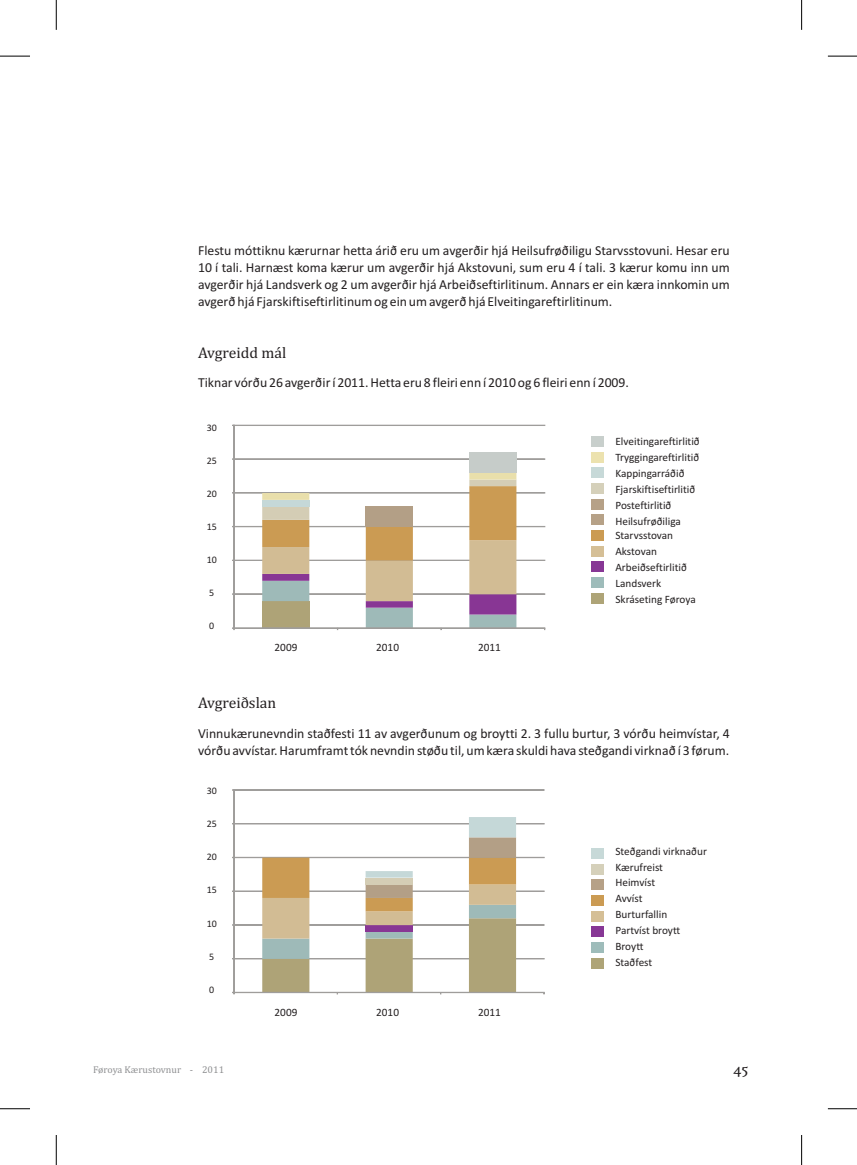
<style>
.page{position:relative;width:857px;height:1165px;background:#fff}
.page>*{position:absolute;margin:0;border:0;box-sizing:border-box;transform-origin:0 0}
.t1{font:17.5px "High Tower Text";color:#231f20}
.t2{font:15.62px "Cambria";color:#231f20}
.t3{font:13.75px/16.8px "Calibri";color:#231f20;text-align:justify}
.t4{font:11.25px/15.9px "Calibri";color:#231f20}
.t5{font:10px "Calibri";color:#231f20}
.t6{font:10px "Cambria";color:#8f9092}
</style>
<div class="page">
<hr style="left:234px;top:594px;width:311px;height:1px;background:#9f9d9b">
<hr style="left:234px;top:560px;width:311px;height:1px;background:#9f9d9b">
<hr style="left:234px;top:526px;width:311px;height:1px;background:#9f9d9b">
<hr style="left:234px;top:492px;width:311px;height:1px;background:#9f9d9b">
<hr style="left:234px;top:459px;width:311px;height:1px;background:#9f9d9b">
<hr style="left:234px;top:425px;width:311px;height:1px;background:#9f9d9b">
<div style="left:469px;top:452px;width:47px;height:21px;background:#c6ccc9"></div>
<hr style="left:234px;top:425px;width:1px;height:203px;background:#9f9d9b">
<hr style="left:234px;top:628px;width:311px;height:1px;background:#9f9d9b">
<svg style="left:262px;top:473px;width:254px;height:157px"></svg>
<div style="left:591px;top:593px;width:12px;height:11px;background:#aea477"></div>
<div style="left:591px;top:562px;width:12px;height:10px;background:#873795"></div>
<div style="left:591px;top:577px;width:12px;height:11px;background:#9ebcba"></div>
<div style="left:591px;top:546px;width:12px;height:10px;background:#d5bf96"></div>
<div style="left:591px;top:515px;width:12px;height:10px;background:#b6a187"></div>
<div style="left:591px;top:530px;width:12px;height:11px;background:#cb9b53"></div>
<div style="left:591px;top:499px;width:12px;height:10px;background:#b6a187"></div>
<div style="left:591px;top:483px;width:12px;height:11px;background:#d5d0ba"></div>
<div style="left:591px;top:468px;width:12px;height:10px;background:#c7d9d8"></div>
<div style="left:591px;top:436px;width:12px;height:11px;background:#c8cfcc"></div>
<div style="left:591px;top:452px;width:12px;height:11px;background:#ece2af"></div>
<hr style="left:234px;top:958px;width:310px;height:1px;background:#9f9d9b">
<hr style="left:234px;top:925px;width:310px;height:1px;background:#9f9d9b">
<hr style="left:234px;top:891px;width:310px;height:1px;background:#9f9d9b">
<hr style="left:234px;top:857px;width:310px;height:1px;background:#9f9d9b">
<hr style="left:234px;top:823px;width:310px;height:1px;background:#9f9d9b">
<hr style="left:234px;top:790px;width:310px;height:1px;background:#9f9d9b">
<hr style="left:234px;top:790px;width:1px;height:203px;background:#9f9d9b">
<hr style="left:234px;top:992px;width:310px;height:1px;background:#9f9d9b">
<svg style="left:262px;top:817px;width:254px;height:177px"></svg>
<div style="left:591px;top:958px;width:12px;height:10px;background:#aea477"></div>
<div style="left:591px;top:927px;width:12px;height:10px;background:#873795"></div>
<div style="left:591px;top:942px;width:12px;height:11px;background:#9ebcba"></div>
<div style="left:591px;top:911px;width:12px;height:10px;background:#d5bf96"></div>
<div style="left:591px;top:880px;width:12px;height:10px;background:#b6a187"></div>
<div style="left:591px;top:895px;width:12px;height:11px;background:#cb9b53"></div>
<div style="left:591px;top:864px;width:12px;height:10px;background:#d5d0ba"></div>
<div style="left:591px;top:848px;width:12px;height:11px;background:#c7d9d8"></div>
<hr style="left:0;top:1108px;width:30px;height:1px;background:#000">
<hr style="left:56px;top:1135px;width:1px;height:30px;background:#000">
<hr style="left:0;top:56px;width:30px;height:1px;background:#000">
<hr style="left:56px;top:0;width:1px;height:30px;background:#000">
<svg style="left:828px;top:56px;width:29px;height:1px"></svg>
<hr style="left:801px;top:0;width:1px;height:30px;background:#000">
<svg style="left:828px;top:1108px;width:29px;height:1px"></svg>
<hr style="left:801px;top:1135px;width:1px;height:30px;background:#000">
<p class="t3" style="left:198px;top:243px;width:533px">Flestu móttiknu kærurnar hetta árið eru um avgerðir hjá Heilsufrøðiligu Starvsstovuni. Hesar eru 10 í tali. Harnæst koma kærur um avgerðir hjá Akstovuni, sum eru 4 í tali. 3 kærur komu inn um avgerðir hjá Landsverk og 2 um avgerðir hjá Arbeiðseftirlitinum. Annars er ein kæra innkomin um avgerð hjá Fjarskiftiseftirlitinum og ein um avgerð hjá Elveitingareftirlitinum.</p>
<p class="t2" style="left:198px;top:345px;width:90px">Avgreidd mál</p>
<p class="t3" style="left:198px;top:376px;width:432px">Tiknar vórðu 26 avgerðir í 2011. Hetta eru 8 fleiri enn í 2010 og 6 fleiri enn í 2009.</p>
<p class="t5" style="left:207px;top:424px;width:12px">30</p>
<p class="t5" style="left:207px;top:457px;width:12px">25</p>
<p class="t5" style="left:207px;top:490px;width:12px">20</p>
<p class="t5" style="left:207px;top:523px;width:12px">15</p>
<p class="t5" style="left:207px;top:556px;width:12px">10</p>
<p class="t5" style="left:209px;top:589px;width:7px">5</p>
<p class="t5" style="left:209px;top:622px;width:7px">0</p>
<p class="t4" style="left:274px;top:640px;width:24px">2009</p>
<p class="t4" style="left:376px;top:640px;width:24px">2010</p>
<p class="t4" style="left:478px;top:640px;width:24px">2011</p>
<p class="t4" style="left:615px;top:435px;width:86px">Elveitingareftirlitið<br>Tryggingareftirlitið<br>Kappingarráðið<br>Fjarskiftiseftirlitið<br>Posteftirlitið<br>Heilsufrøðiliga</p>
<p class="t4" style="left:615px;top:528px;width:82px">Starvsstovan<br>Akstovan<br>Arbeiðseftirlitið<br>Landsverk<br>Skráseting Føroya</p>
<p class="t2" style="left:198px;top:696px;width:80px">Avgreiðslan</p>
<p class="t3" style="left:198px;top:726px;width:533px">Vinnukærunevndin staðfesti 11 av avgerðunum og broytti 2. 3 fullu burtur, 3 vórðu heimvístar, 4 vórðu avvístar. Harumframt tók nevndin støðu til, um kæra skuldi hava steðgandi virknað í 3 førum.</p>
<p class="t5" style="left:207px;top:786px;width:12px">30</p>
<p class="t5" style="left:207px;top:819px;width:12px">25</p>
<p class="t5" style="left:207px;top:853px;width:12px">20</p>
<p class="t5" style="left:207px;top:886px;width:12px">15</p>
<p class="t5" style="left:207px;top:919px;width:12px">10</p>
<p class="t5" style="left:209px;top:952px;width:7px">5</p>
<p class="t5" style="left:209px;top:985px;width:7px">0</p>
<p class="t6" style="left:93px;top:1065px;width:132px">Føroya Kærustovnur - 2011</p>
<p class="t4" style="left:274px;top:1005px;width:24px">2009</p>
<p class="t4" style="left:376px;top:1005px;width:24px">2010</p>
<p class="t4" style="left:478px;top:1005px;width:24px">2011</p>
<p class="t4" style="left:615px;top:844px;width:93px">Steðgandi virknaður<br>Kærufreist<br>Heimvíst<br>Avvíst<br>Burturfallin<br>Partvíst broytt<br>Broytt<br>Staðfest</p>
<p class="t1" style="left:733px;top:1060px;width:17px">45</p>
</div>
